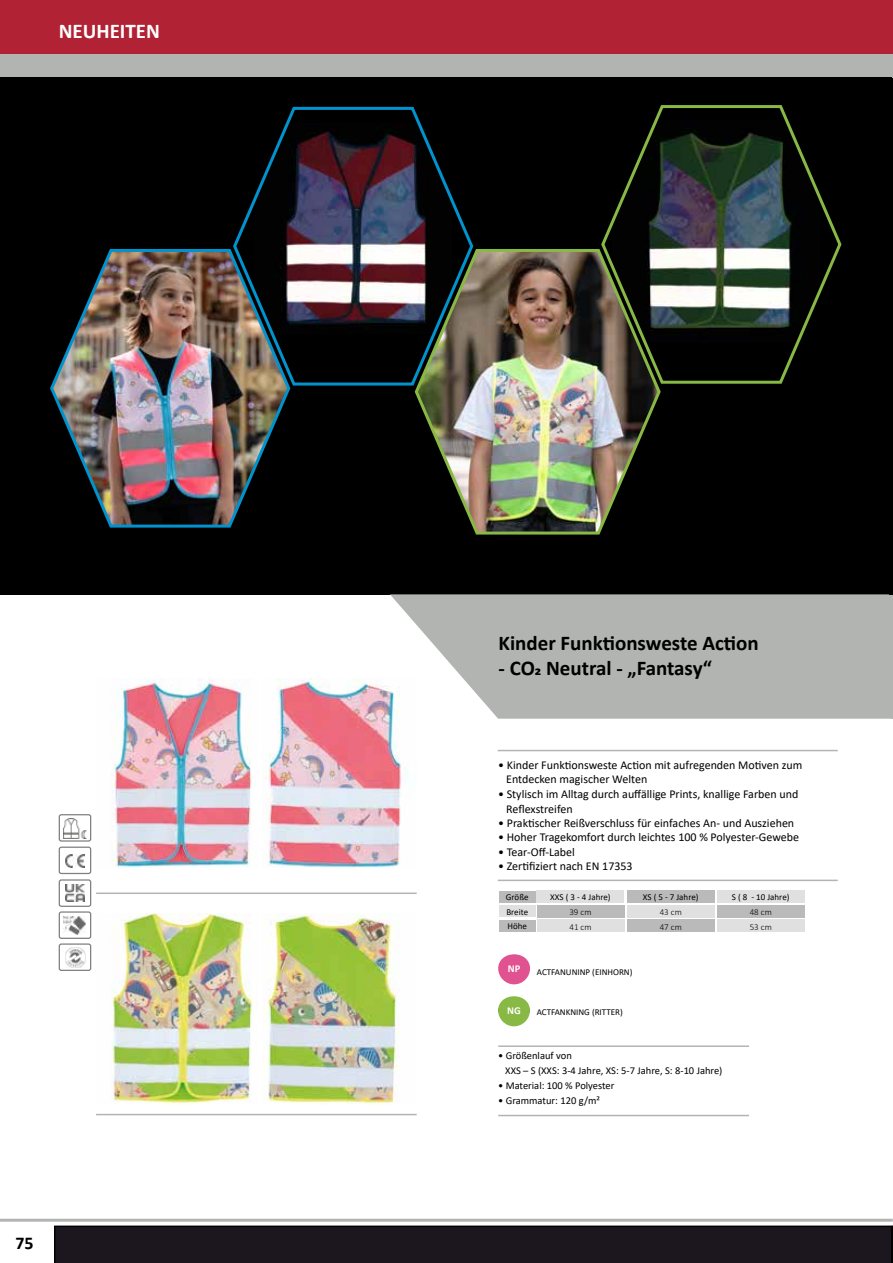
<style>
.page{position:relative;width:893px;height:1263px;background:#fff}
.page>*{position:absolute;margin:0;border:0;box-sizing:border-box;transform-origin:0 0}
.t1{font:700 21px "Calibri";color:#000}
.t2{font:700 21px "Calibri";color:#fff}
.t3{font:700 18px "Calibri";color:#000}
.t4{font:12px/14.2px "Calibri";color:#000}
.t5{font:10.5px/15px "Calibri";color:#000}
.t6{font:700 10.5px "Calibri";color:#fff}
.t7{font:9px/14.5px "Calibri";color:#000;text-align:justify}
.t8{font:300 9px/14.5px "Calibri";color:#000}
</style>
<div class="page">
<div style="left:0;top:77px;width:891px;height:518px;background:#000"></div>
<div style="left:0;top:53px;width:892px;height:24px;background:#b2b4b2"></div>
<div style="left:0;top:0;width:892px;height:54px;background:#b12334"></div>
<hr style="left:0;top:1219px;width:892px;height:3px;background:#b2b4b2">
<hr style="left:498px;top:750px;width:340px;height:1px;background:#b2b4b2">
<hr style="left:498px;top:880px;width:340px;height:1px;background:#b2b4b2">
<svg style="left:390px;top:594px;width:500px;height:125px;background:#b8bab8"></svg>
<hr style="left:892px;top:0;width:1px;height:54px;background:#b12334">
<svg style="left:54px;top:1219px;width:839px;height:44px;background:#383439"></svg>
<svg style="left:892px;top:54px;width:1px;height:24px"></svg>
<svg style="left:890px;top:595px;width:3px;height:124px"></svg>
<img style="left:50px;top:249px;width:241px;height:279px">
<img style="left:414px;top:249px;width:247px;height:286px">
<img style="left:111px;top:678px;width:141px;height:190px">
<img style="left:266px;top:678px;width:151px;height:190px">
<hr style="left:96px;top:892px;width:321px;height:2px;background:#b2b4b2">
<img style="left:111px;top:913px;width:143px;height:192px">
<img style="left:264px;top:913px;width:136px;height:192px">
<hr style="left:96px;top:1114px;width:321px;height:1px;background:#b2b4b2">
<hr style="left:889px;top:78px;width:4px;height:517px;background:#000">
<img style="left:231px;top:106px;width:244px;height:281px">
<img style="left:600px;top:105px;width:242px;height:280px">
<img style="left:65px;top:948px;width:20px;height:19px">
<div style="left:59px;top:943px;width:32px;height:28px;border:1px solid #7f8184;border-radius:2px"></div>
<img style="left:65px;top:854px;width:19px;height:14px">
<div style="left:59px;top:846px;width:32px;height:28px;border:1px solid #7f8184;border-radius:2px"></div>
<img style="left:64px;top:917px;width:21px;height:18px">
<div style="left:59px;top:911px;width:32px;height:28px;border:1px solid #7f8184;border-radius:2px"></div>
<img style="left:65px;top:884px;width:19px;height:17px">
<div style="left:59px;top:879px;width:32px;height:28px;border:1px solid #7f8184;border-radius:2px"></div>
<img style="left:63px;top:818px;width:23px;height:20px">
<div style="left:59px;top:814px;width:32px;height:28px;border:1px solid #7f8184;border-radius:2px"></div>
<div style="left:498px;top:996px;width:32px;height:30px;background:#89b945;border-radius:50%"></div>
<div style="left:498px;top:954px;width:32px;height:30px;background:#e05390;border-radius:50%"></div>
<div style="left:499px;top:891px;width:37px;height:12px;background:#bababa"></div>
<div style="left:499px;top:905px;width:37px;height:12px;background:#e0e0e0"></div>
<div style="left:499px;top:920px;width:37px;height:12px;background:#bababa"></div>
<div style="left:537px;top:905px;width:87px;height:12px;background:#bababa"></div>
<div style="left:537px;top:920px;width:87px;height:12px;background:#e0e0e0"></div>
<div style="left:537px;top:891px;width:87px;height:12px;background:#e0e0e0"></div>
<div style="left:627px;top:891px;width:87px;height:12px;background:#bababa"></div>
<div style="left:627px;top:905px;width:87px;height:12px;background:#e0e0e0"></div>
<div style="left:627px;top:920px;width:87px;height:12px;background:#bababa"></div>
<div style="left:717px;top:905px;width:87px;height:12px;background:#bababa"></div>
<div style="left:717px;top:920px;width:87px;height:12px;background:#e0e0e0"></div>
<div style="left:717px;top:891px;width:87px;height:12px;background:#e0e0e0"></div>
<hr style="left:498px;top:1045px;width:251px;height:2px;background:#b2b4b2">
<hr style="left:498px;top:1115px;width:251px;height:1px;background:#b2b4b2">
<h1 class="t2" style="left:59px;top:16px;width:103px">NEUHEITEN</h1>
<h2 class="t3" style="left:15px;top:1230px;width:20px">75</h2>
<h1 class="t1" style="left:499px;top:628px;width:262px">Kinder Funktionsweste Action</h1>
<h1 class="t1" style="left:499px;top:653px;width:215px">- CO2 Neutral - „Fantasy“</h1>
<p class="t4" style="left:506px;top:757px;width:298px;text-indent:-8px">• Kinder Funktionsweste Action mit aufregenden Motiven zum<br>Entdecken magischer Welten</p>
<p class="t4" style="left:506px;top:786px;width:294px;line-height:15px;text-indent:-8px">• Stylisch im Alltag durch auffällige Prints, knallige Farben und<br>Reflexstreifen</p>
<p class="t4" style="left:498px;top:816px;width:298px">• Praktischer Reißverschluss für einfaches An- und Ausziehen</p>
<p class="t4" style="left:498px;top:830px;width:302px">• Hoher Tragekomfort durch leichtes 100 % Polyester-Gewebe</p>
<p class="t4" style="left:498px;top:844px;width:78px">• Tear-Off-Label</p>
<p class="t4" style="left:498px;top:858px;width:136px">• Zertifiziert nach EN 17353</p>
<p class="t7" style="left:506px;top:890px;width:24px">Größe Breite Höhe</p>
<p class="t7" style="left:550px;top:890px;width:62px">XXS ( 3 - 4 Jahre)</p>
<p class="t7" style="left:643px;top:890px;width:57px">XS ( 5 - 7 Jahre)</p>
<p class="t8" style="left:660px;top:905px;width:24px">43 cm<br>47 cm</p>
<p class="t8" style="left:750px;top:905px;width:24px">48 cm<br>53 cm</p>
<p class="t7" style="left:732px;top:890px;width:59px">S ( 8 - 10 Jahre)</p>
<p class="t8" style="left:569px;top:905px;width:24px">39 cm<br>41 cm</p>
<p class="t6" style="left:508px;top:961px;width:14px">NP</p>
<p class="t6" style="left:507px;top:1003px;width:15px">NG</p>
<p class="t5" style="left:505px;top:1048px;width:219px;text-indent:-7px">• Größenlauf von<br>XXS – S (XXS: 3-4 Jahre, XS: 5-7 Jahre, S: 8-10 Jahre)</p>
<p class="t5" style="left:498px;top:1078px;width:118px">• Material: 100 % Polyester</p>
<p class="t5" style="left:498px;top:1093px;width:103px">• Grammatur: 120 g/m²</p>
<p class="t7" style="left:537px;top:964px;width:97px">ACTFANUNINP (EINHORN)</p>
<p class="t7" style="left:537px;top:1004px;width:88px">ACTFANKNING (RITTER)</p>
</div>
